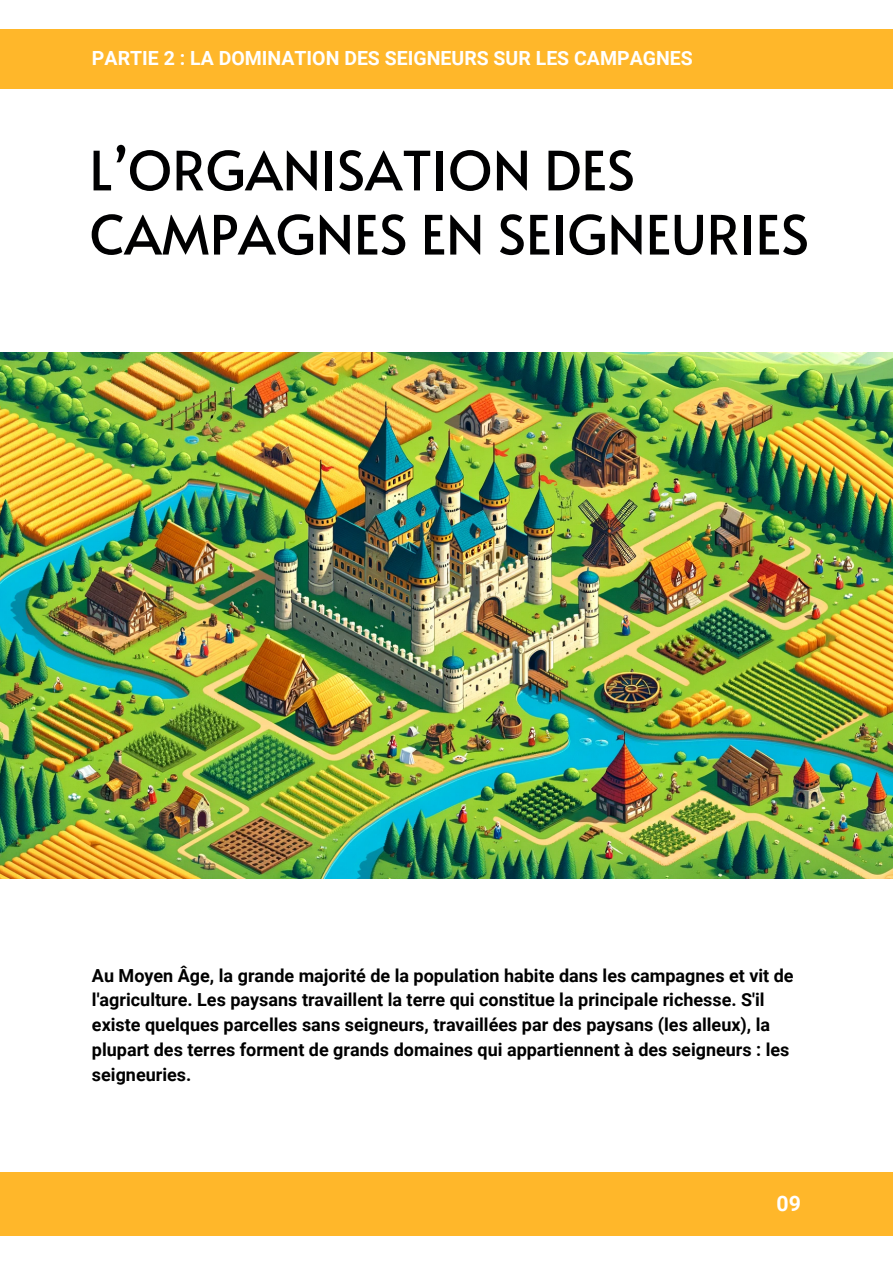
<style>
.page{position:relative;width:893px;height:1264px;background:#fff}
.page>*{position:absolute;margin:0;border:0;box-sizing:border-box;transform-origin:0 0}
.t1{font:54px/64.2px "Alata";color:#000001}
.t2{font:700 21.3px "Roboto";color:#fff}
.t3{font:700 19.5px "Roboto";color:#fff}
.t4{font:700 18px/24.8px "Roboto";color:#000}
</style>
<div class="page">
<div style="left:0;top:1172px;width:892px;height:63px;background:#ffb72a"></div>
<div style="left:0;top:30px;width:892px;height:59px;background:#ffb72a"></div>
<img style="left:0;top:352px;width:892px;height:526px">
<p class="t3" style="left:92px;top:46px;width:602px">PARTIE 2 : LA DOMINATION DES SEIGNEURS SUR LES CAMPAGNES</p>
<h1 class="t1" style="left:89px;top:136px;width:721px">L’ORGANISATION DES<br>CAMPAGNES EN SEIGNEURIES</h1>
<p class="t4" style="left:92px;top:963px;width:703px">Au Moyen Âge, la grande majorité de la population habite dans les campagnes et vit de l'agriculture. Les paysans travaillent la terre qui constitue la principale richesse. S'il existe quelques parcelles sans seigneurs, travaillées par des paysans (les alleux), la plupart des terres forment de grands domaines qui appartiennent à des seigneurs : les seigneuries.</p>
<p class="t2" style="left:776px;top:1190px;width:26px">09</p>
</div>
